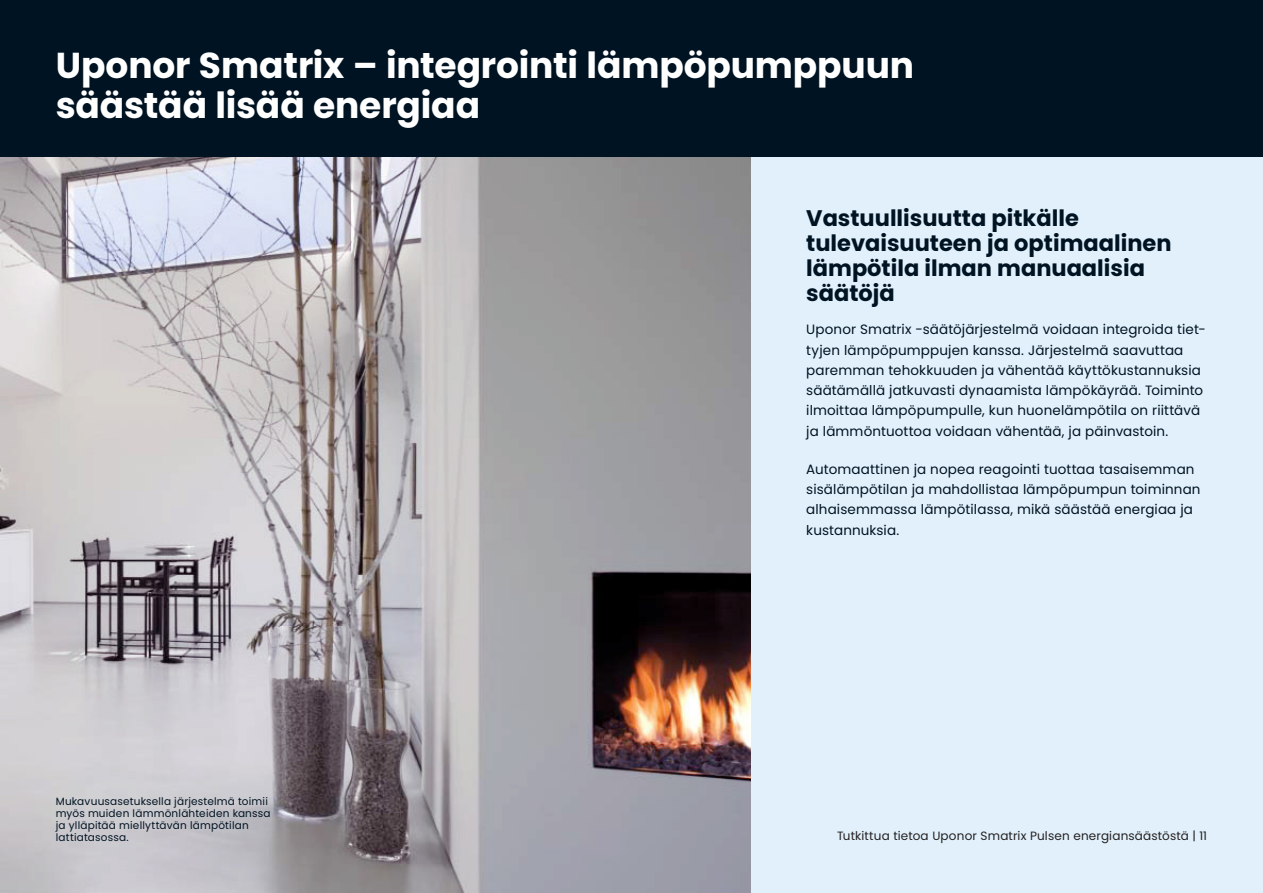
<style>
.page{position:relative;width:1263px;height:893px;background:#fff}
.page>*{position:absolute;margin:0;border:0;box-sizing:border-box;transform-origin:0 0}
.Main_headers_nega_21{font:700 36px/39.6px "Poppins";letter-spacing:-.005em;color:#fff}
.Subhead_-_15pt{font:700 22.5px/24.8px "Poppins";color:#001322}
.Body_Copy_-_9pt_2110{font:13.5px/20.2px "Poppins";letter-spacing:.01em;color:#001322}
.t1{font:12px "Poppins";letter-spacing:.015em;color:#231f20}
.Body_Copy_-_9pt_2110-2{font:10.5px/12px "Poppins";letter-spacing:.02em;color:#001322}
</style>
<div class="page">
<div style="left:0;top:0;width:1263px;height:158px;background:#001322"></div>
<div style="left:746px;top:158px;width:517px;height:735px;background:#e1f0fa"></div>
<img style="left:1px;top:158px;width:749px;height:735px">
<p class="Main_headers_nega_21" style="left:56px;top:46px;width:860px">Uponor Smatrix – integrointi lämpöpumppuun säästää lisää energiaa</p>
<p class="Body_Copy_-_9pt_2110-2" style="left:56px;top:796px;width:216px">Mukavuusasetuksella järjestelmä toimii myös muiden lämmönlähteiden kanssa ja ylläpitää miellyttävän lämpötilan lattiatasossa.</p>
<p class="Subhead_-_15pt" style="left:806px;top:206px;width:367px">Vastuullisuutta pitkälle tulevaisuuteen ja optimaalinen lämpötila ilman manuaalisia säätöjä</p>
<p class="Body_Copy_-_9pt_2110" style="left:806px;top:319px;width:401px">Uponor Smatrix -säätöjärjestelmä voidaan integroida tiet&shy;tyjen lämpöpumppujen kanssa. Järjestelmä saavuttaa paremman tehokkuuden ja vähentää käyttökustannuksia säätämällä jatkuvasti dynaamista lämpökäyrää. Toiminto ilmoittaa lämpöpumpulle, kun huonelämpötila on riittävä ja lämmöntuottoa voidaan vähentää, ja päinvastoin.</p>
<p class="Body_Copy_-_9pt_2110" style="left:806px;top:459px;width:396px">Automaattinen ja nopea reagointi tuottaa tasaisemman sisälämpötilan ja mahdollistaa lämpöpumpun toiminnan alhaisemmassa lämpötilassa, mikä säästää energiaa ja kustannuksia.</p>
<p class="t1" style="left:837px;top:829px;width:372px">Tutkittua tietoa Uponor Smatrix Pulsen energiansäästöstä | 11</p>
</div>
